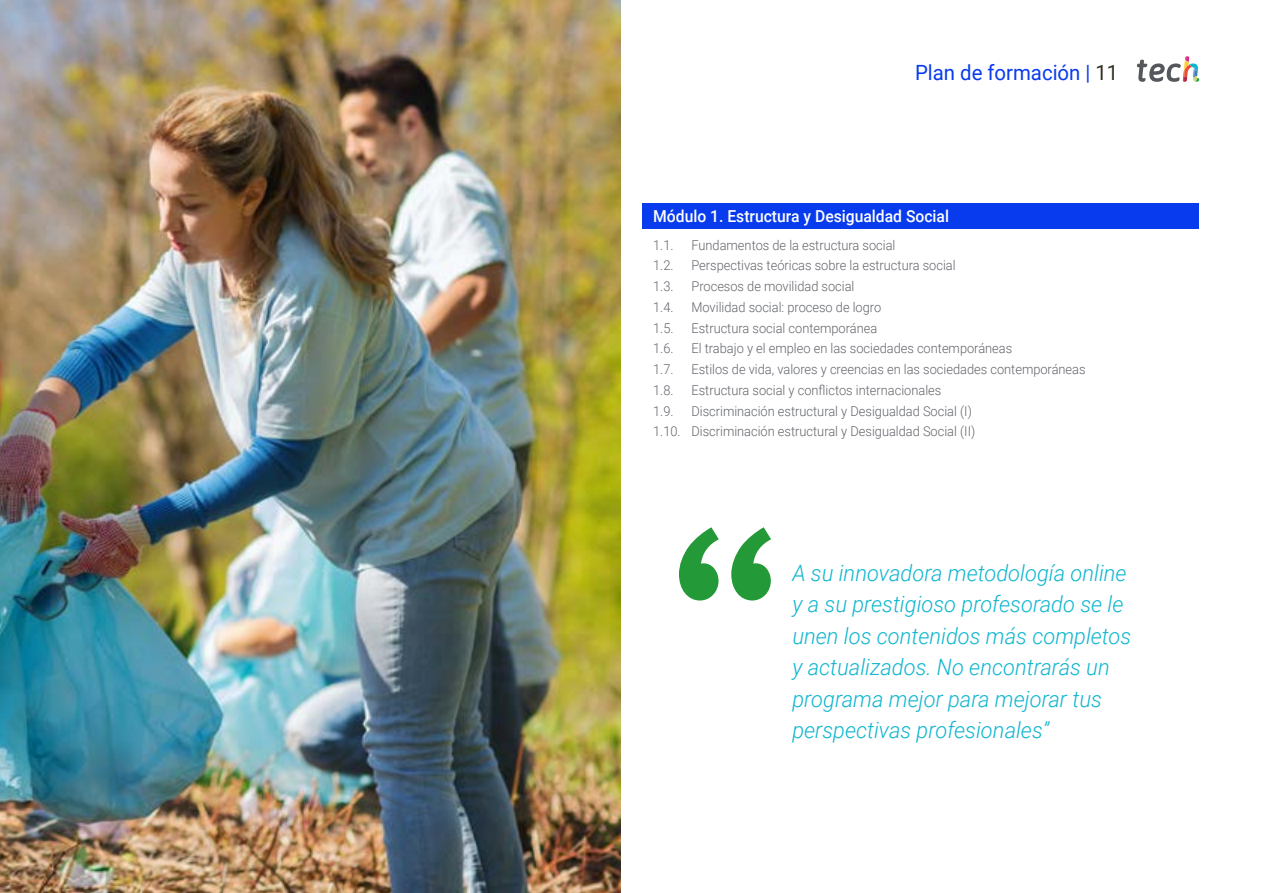
<style>
.page{position:relative;width:1263px;height:893px;background:#fff}
.page>*{position:absolute;margin:0;border:0;box-sizing:border-box;transform-origin:0 0}
.t1{font:italic 300 22.5px/31.5px "Roboto";color:#0fb6cf}
.t2{font:21px "Roboto";color:#083bee}
.t3{font:500 16.5px "Roboto";color:#fff;scale:.95 1}
.t4{font:300 13.5px/20.7px "Roboto";color:#61646a;text-align:right;scale:.95 1}
.s1{color:#312e20}
</style>
<div class="page">
<img style="left:0;top:0;width:621px;height:893px">
<div style="left:642px;top:204px;width:557px;height:25px;background:#083bee"></div>
<svg style="left:1137px;top:56px;width:62px;height:26px"></svg>
<svg style="left:679px;top:527px;width:92px;height:73px"></svg>
<h2 class="t2" style="left:915px;top:57px;width:205px">Plan de formación | <span class="s1">11</span></h2>
<p class="t3" style="left:653px;top:205px;width:313px">Módulo 1. Estructura y Desigualdad Social</p>
<p class="t4" style="left:653px;top:234px;width:23px">1.1.</p>
<p class="t4" style="left:691px;top:234px;width:216px">Fundamentos de la estructura social</p>
<p class="t4" style="left:653px;top:255px;width:23px">1.2.</p>
<p class="t4" style="left:691px;top:255px;width:280px">Perspectivas teóricas sobre la estructura social</p>
<p class="t4" style="left:653px;top:275px;width:23px">1.3.</p>
<p class="t4" style="left:691px;top:275px;width:173px">Procesos de movilidad social</p>
<p class="t4" style="left:653px;top:296px;width:23px">1.4.</p>
<p class="t4" style="left:691px;top:296px;width:201px">Movilidad social: proceso de logro</p>
<p class="t4" style="left:653px;top:317px;width:23px">1.5.</p>
<p class="t4" style="left:691px;top:317px;width:197px">Estructura social contemporánea</p>
<p class="t4" style="left:653px;top:338px;width:23px">1.6.</p>
<p class="t4" style="left:691px;top:338px;width:339px">El trabajo y el empleo en las sociedades contemporáneas</p>
<p class="t4" style="left:653px;top:358px;width:23px">1.7.</p>
<p class="t4" style="left:691px;top:358px;width:416px">Estilos de vida, valores y creencias en las sociedades contemporáneas</p>
<p class="t4" style="left:653px;top:379px;width:23px">1.8.</p>
<p class="t4" style="left:691px;top:379px;width:264px">Estructura social y conflictos internacionales</p>
<p class="t4" style="left:653px;top:400px;width:23px">1.9.</p>
<p class="t4" style="left:653px;top:400px;width:340px">Discriminación estructural y Desigualdad Social (I)<br>1.10. Discriminación estructural y Desigualdad Social (II)</p>
<h1 class="t1" style="left:792px;top:556px;width:340px">A su innovadora metodología online y a su prestigioso profesorado se le unen los contenidos más completos y actualizados. No encontrarás un programa mejor para mejorar tus perspectivas profesionales”</h1>
</div>
